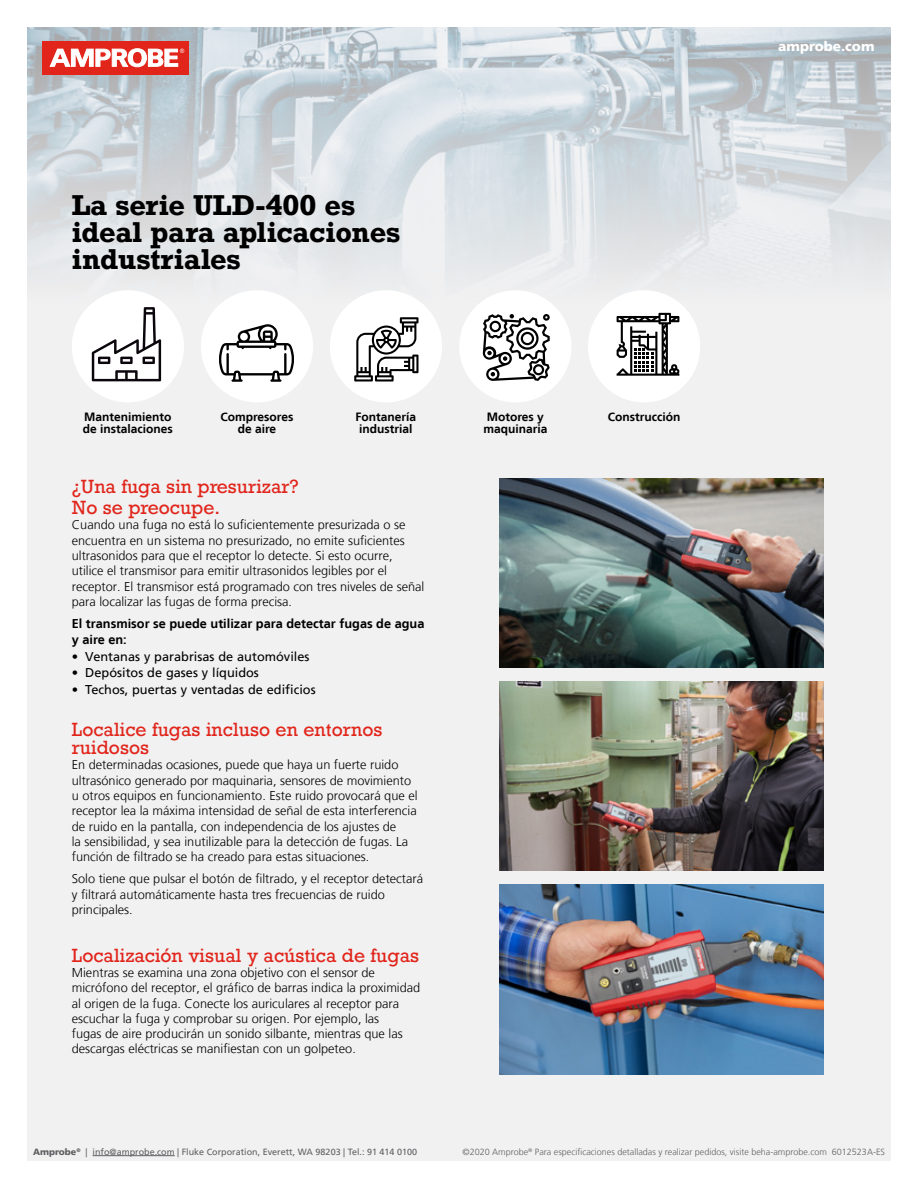
<style>
.page{position:relative;width:918px;height:1188px;background:#fff}
.page>*{position:absolute;margin:0;border:0;box-sizing:border-box;transform-origin:0 0}
.t1{font:700 27px/27px "Rockwell";color:#000}
.t2{font:18px/21.5px "Rockwell";color:#e1251b}
.t3{font:900 13.5px "Frutiger LT";color:#fff}
.t4{font:300 12.75px/15.3px "Frutiger LT";color:#000}
.t5{font:12.75px "Frutiger LT";color:#000}
.t6{font:700 12.75px/16.2px "Frutiger LT";color:#000}
.t7{font:700 12px/12px "Frutiger LT";color:#000}
.t8{font:300 9px "Frutiger LT";color:#5f6062}
.t9{font:9px "Frutiger LT";color:#5f6062}
.s1{font-weight:900}
</style>
<div class="page">
<div style="left:27px;top:27px;width:864px;height:1134px;background:#f1f1f2"></div>
<img style="left:27px;top:27px;width:864px;height:356px">
<div style="left:43px;top:41px;width:146px;height:33px;background:#e1251b"></div>
<svg style="left:49px;top:48px;width:135px;height:19px"></svg>
<hr style="left:93px;top:1155px;width:82px;height:1px;background:#5f6062">
<img style="left:500px;top:478px;width:324px;height:190px">
<img style="left:500px;top:682px;width:324px;height:189px">
<img style="left:500px;top:885px;width:324px;height:189px">
<div style="left:72px;top:290px;width:112px;height:112px;background:#fff;border-radius:50%"></div>
<div style="left:201px;top:290px;width:112px;height:112px;background:#fff;border-radius:50%"></div>
<div style="left:330px;top:290px;width:112px;height:112px;background:#fff;border-radius:50%"></div>
<div style="left:459px;top:290px;width:112px;height:112px;background:#fff;border-radius:50%"></div>
<div style="left:588px;top:290px;width:112px;height:112px;background:#fff;border-radius:50%"></div>
<svg style="left:483px;top:314px;width:67px;height:67px"></svg>
<svg style="left:92px;top:307px;width:69px;height:74px"></svg>
<svg style="left:617px;top:313px;width:62px;height:63px"></svg>
<svg style="left:354px;top:317px;width:64px;height:65px"></svg>
<svg style="left:219px;top:324px;width:75px;height:58px"></svg>
<h1 class="t1" style="left:72px;top:191px;width:330px">La serie ULD-400 es ideal para aplicaciones industriales</h1>
<p class="t7" style="left:83px;top:411px;width:92px">Mantenimiento de instalaciones</p>
<p class="t7" style="left:221px;top:411px;width:74px;text-align:center">Compresores de aire</p>
<p class="t7" style="left:356px;top:411px;width:62px;text-align:center">Fontanería industrial</p>
<p class="t7" style="left:483px;top:411px;width:66px">Motores y maquinaria</p>
<p class="t7" style="left:608px;top:411px;width:74px">Construcción</p>
<h2 class="t2" style="left:72px;top:476px;width:228px">¿Una fuga sin presurizar?<br>No se preocupe.</h2>
<p class="t4" style="left:72px;top:518px;width:354px">Cuando una fuga no está lo suficientemente presurizada o se encuentra en un sistema no presurizado, no emite suficientes ultrasonidos para que el receptor lo detecte. Si esto ocurre, utilice el transmisor para emitir ultrasonidos legibles por el receptor. El transmisor está programado con tres niveles de señal para localizar las fugas de forma precisa.</p>
<p class="t6" style="left:72px;top:615px;width:354px">El transmisor se puede utilizar para detectar fugas de agua y aire en:</p>
<p class="t5" style="left:72px;top:649px;width:239px">• Ventanas y parabrisas de automóviles</p>
<p class="t5" style="left:72px;top:665px;width:189px">• Depósitos de gases y líquidos</p>
<p class="t5" style="left:72px;top:682px;width:245px">• Techos, puertas y ventadas de edificios</p>
<h2 class="t2" style="left:72px;top:721px;width:312px;line-height:18px">Localice fugas incluso en entornos ruidosos</h2>
<p class="t4" style="left:72px;top:758px;width:347px">En determinadas ocasiones, puede que haya un fuerte ruido ultrasónico generado por maquinaria, sensores de movimiento u otros equipos en funcionamiento. Este ruido provocará que el receptor lea la máxima intensidad de señal de esta interferencia de ruido en la pantalla, con independencia de los ajustes de<br>la sensibilidad, y sea inutilizable para la detección de fugas. La función de filtrado se ha creado para estas situaciones.</p>
<p class="t4" style="left:72px;top:871px;width:353px">Solo tiene que pulsar el botón de filtrado, y el receptor detectará y filtrará automáticamente hasta tres frecuencias de ruido principales.</p>
<h2 class="t2" style="left:72px;top:945px;width:349px">Localización visual y acústica de fugas</h2>
<p class="t4" style="left:72px;top:965px;width:350px">Mientras se examina una zona objetivo con el sensor de micrófono del receptor, el gráfico de barras indica la proximidad al origen de la fuga. Conecte los auriculares al receptor para escuchar la fuga y comprobar su origen. Por ejemplo, las<br>fugas de aire producirán un sonido silbante, mientras que las descargas eléctricas se manifiestan con un golpeteo.</p>
<p class="t3" style="left:778px;top:38px;width:98px">amprobe.com</p>
<p class="t9" style="left:33px;top:1147px;width:386px"><span class="s1">Amprobe</span><sup>®</sup> | info@amprobe.com | Fluke Corporation, Everett, WA 98203 | Tel.: 91 414 0100</p>
<p class="t8" style="left:463px;top:1147px;width:424px">©2020 Amprobe<sup>®</sup> Para especificaciones detalladas y realizar pedidos, visite beha-amprobe.com 6012523A-ES</p>
</div>
